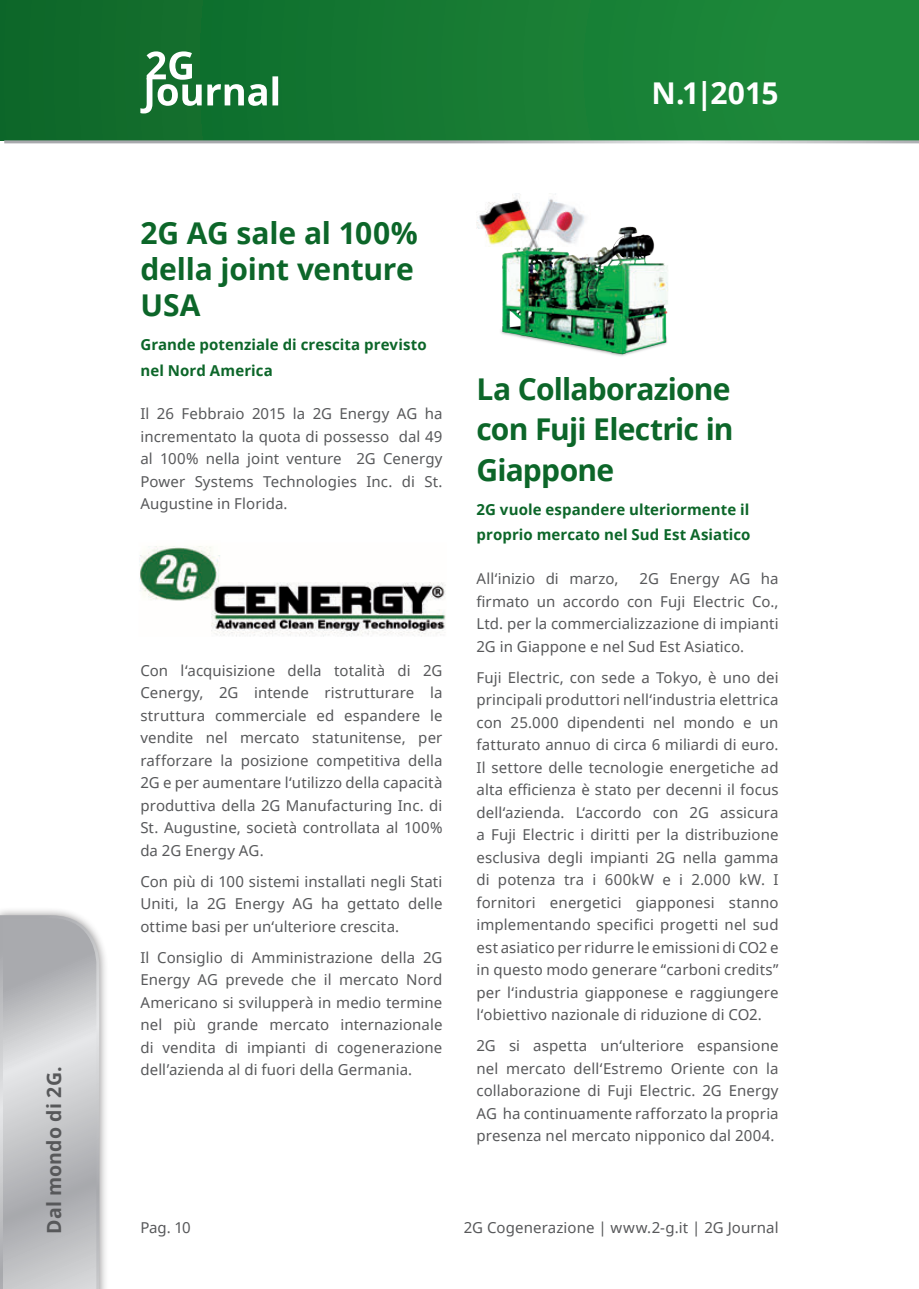
<style>
.page{position:relative;width:919px;height:1289px;background:#fff}
.page>*{position:absolute;margin:0;border:0;box-sizing:border-box;transform-origin:0 0}
.t1{font:700 30px/36px "Noto Sans";letter-spacing:-.02em;color:#0c6629}
.t2{font:700 30px "Noto Sans";color:#fff}
.t3{font:700 19.5px "Noto Sans";letter-spacing:.005em;color:#57585a}
.t4{font:15px/22.5px "Noto Sans";letter-spacing:.005em;color:#57585a;text-align:justify}
.t5{font:700 15px/25.5px "Noto Sans";letter-spacing:.005em;color:#0c6629}
</style>
<div class="page">
<div style="left:0;top:0;width:918px;height:140px;background:linear-gradient(to right,#0e6729,#1f8c3c)"></div>
<div style="left:0;top:906px;width:108px;height:382px;background:#231f20;opacity:.5"></div>
<svg style="left:0;top:913px;width:101px;height:375px;background:#c1c2c5"></svg>
<svg style="left:140px;top:51px;width:138px;height:62px"></svg>
<img style="left:476px;top:193px;width:109px;height:36px">
<img style="left:485px;top:219px;width:183px;height:137px">
<img style="left:139px;top:546px;width:307px;height:91px">
<h2 class="t3" style="left:40px;top:1233px;width:169px;rotate:-90deg">Dal mondo di 2G.</h2>
<h1 class="t2" style="left:651px;top:72px;width:128px">N.1|2015</h1>
<h1 class="t1" style="left:140px;top:214px;width:279px">2G AG sale al 100% della joint venture<br>USA</h1>
<p class="t5" style="left:140px;top:331px;width:288px">Grande potenziale di crescita previsto nel Nord America</p>
<p class="t4" style="left:140px;top:402px;width:303px">Il 26 Febbraio 2015 la 2G Energy AG ha incrementato la quota di possesso dal 49 al 100% nella joint venture 2G Cenergy Power Systems Technologies Inc. di St.<br>Augustine in Florida.</p>
<p class="t4" style="left:140px;top:658px;width:303px">Con l‘acquisizione della totalità di 2G Cenergy, 2G intende ristrutturare la struttura commerciale ed espandere le vendite nel mercato statunitense, per rafforzare la posizione competitiva della 2G e per aumentare l‘utilizzo della capacità produttiva della 2G Manufacturing Inc. di St. Augustine, società controllata al 100% da 2G Energy AG.</p>
<p class="t4" style="left:140px;top:869px;width:303px">Con più di 100 sistemi installati negli Stati Uniti, la 2G Energy AG ha gettato delle ottime basi per un‘ulteriore crescita.</p>
<p class="t4" style="left:140px;top:945px;width:303px">Il Consiglio di Amministrazione della 2G Energy AG prevede che il mercato Nord Americano si svilupperà in medio termine nel più grande mercato internazionale di vendita di impianti di cogenerazione dell’azienda al di fuori della Germania.</p>
<h1 class="t1" style="left:476px;top:368px;width:259px;line-height:40.5px;text-align:justify">La Collaborazione con Fuji Electric in Giappone</h1>
<p class="t5" style="left:476px;top:496px;width:275px">2G vuole espandere ulteriormente il proprio mercato nel Sud Est Asiatico</p>
<p class="t4" style="left:476px;top:567px;width:143px">All‘inizio di marzo,</p>
<p class="t4" style="left:476px;top:567px;width:303px;text-indent:163px">2G Energy AG ha firmato un accordo con Fuji Electric Co., Ltd. per la commercializzazione di impianti 2G in Giappone e nel Sud Est Asiatico.</p>
<p class="t4" style="left:476px;top:665px;width:303px">Fuji Electric, con sede a Tokyo, è uno dei principali produttori nell‘industria elettrica con 25.000 dipendenti nel mondo e un fatturato annuo di circa 6 miliardi di euro.<br>Il settore delle tecnologie energetiche ad alta efficienza è stato per decenni il focus dell‘azienda. L‘accordo con 2G assicura a Fuji Electric i diritti per la distribuzione esclusiva degli impianti 2G nella gamma di potenza tra i 600kW e i 2.000 kW. I fornitori energetici giapponesi stanno implementando specifici progetti nel sud est asiatico per ridurre le emissioni di CO2 e in questo modo generare “carboni credits” per l‘industria giapponese e raggiungere l‘obiettivo nazionale di riduzione di CO2.</p>
<p class="t4" style="left:476px;top:1034px;width:303px">2G si aspetta un‘ulteriore espansione nel mercato dell‘Estremo Oriente con la collaborazione di Fuji Electric. 2G Energy AG ha continuamente rafforzato la propria presenza nel mercato nipponico dal 2004.</p>
<p class="t4" style="left:140px;top:1215px;width:52px">Pag. 10</p>
<p class="t4" style="left:464px;top:1215px;width:316px">2G Cogenerazione | www.2-g.it | 2G Journal</p>
</div>
